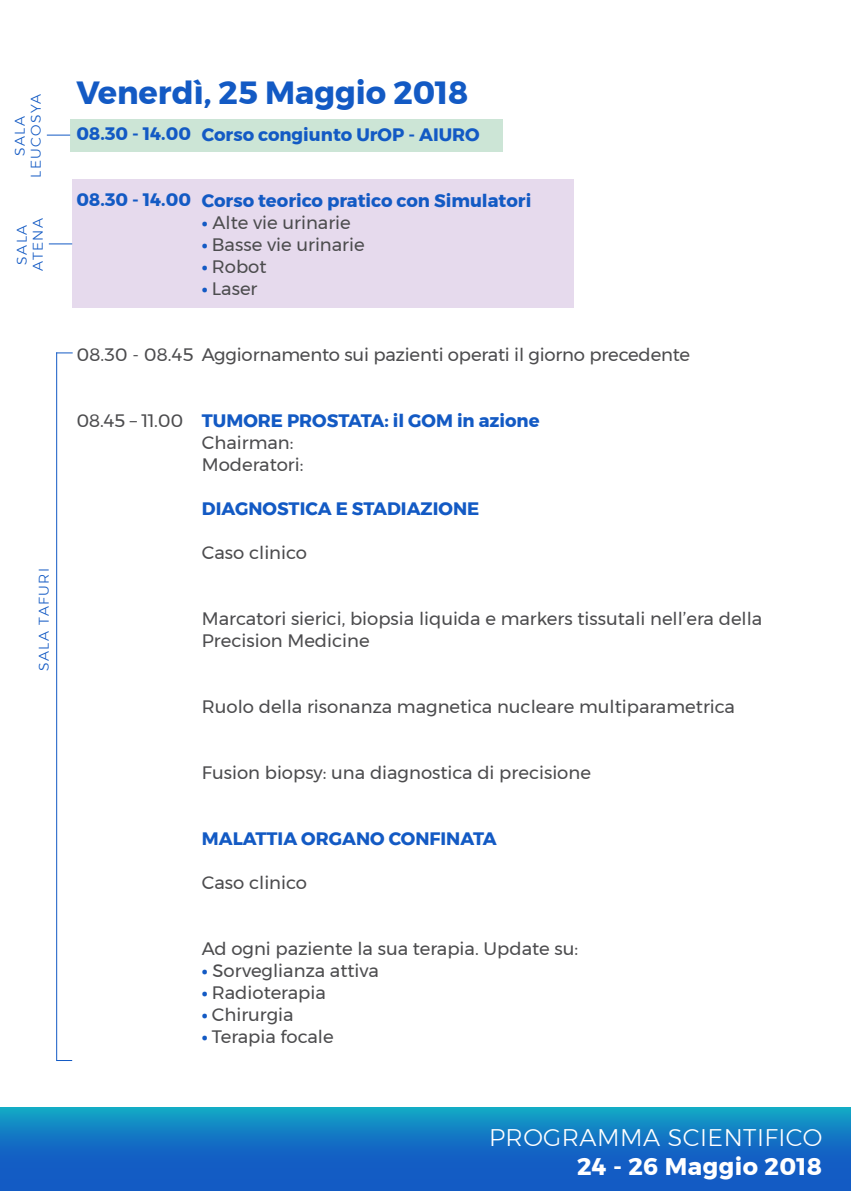
<style>
.page{position:relative;width:851px;height:1191px;background:#fff}
.page>*{position:absolute;margin:0;border:0;box-sizing:border-box;transform-origin:0 0}
.t1{font:700 32px "Montserrat";color:#135ac4}
.t2{font:300 24px "Montserrat";letter-spacing:.02em;color:#fff}
.t3{font:700 24px "Montserrat";letter-spacing:.02em;color:#fff}
.t4{font:18px/22px "Montserrat";color:#4c4c4e}
.t5{font:700 18px "Montserrat";color:#135ac4}
.t6{font:300 14px/16px "Montserrat";letter-spacing:.1em;color:#135ac4;text-align:center}
.s1{font-weight:700;color:#135ac4}
</style>
<div class="page">
<div style="left:72px;top:180px;width:502px;height:128px;background:#e6daed"></div>
<svg style="left:49px;top:243px;width:23px;height:1px"></svg>
<div style="left:70px;top:119px;width:432px;height:33px;background:#cce5d6"></div>
<svg style="left:47px;top:135px;width:23px;height:1px"></svg>
<svg style="left:0;top:1107px;width:850px;height:84px;background:#1371c4"></svg>
<hr style="left:56px;top:353px;width:1px;height:707px;background:#135ac4">
<svg style="left:57px;top:352px;width:15px;height:1px"></svg>
<svg style="left:57px;top:1060px;width:15px;height:1px"></svg>
<p class="t6" style="left:12px;top:178px;width:86px;rotate:-90deg">SALA<br>LEUCOSYA</p>
<p class="t6" style="left:14px;top:271px;width:54px;rotate:-90deg">SALA<br>ATENA</p>
<p class="t6" style="left:36px;top:671px;width:105px;rotate:-90deg">SALA TAFURI</p>
<h1 class="t1" style="left:76px;top:67px;width:393px">Venerdì, 25 Maggio 2018</h1>
<p class="t5" style="left:202px;top:120px;width:279px">Corso congiunto UrOP - AIURO</p>
<p class="t5" style="left:76px;top:120px;width:116px">08.30 - 14.00</p>
<p class="t5" style="left:76px;top:186px;width:116px">08.30 - 14.00</p>
<p class="t4" style="left:202px;top:189px;width:331px"><span class="s1">Corso teorico pratico con Simulatori ∙</span> Alte vie urinarie<br><span class="s1">∙</span> Basse vie urinarie<br><span class="s1">∙</span> Robot<br><span class="s1">∙</span> Laser</p>
<p class="t4" style="left:76px;top:343px;width:118px">08.30 - 08.45</p>
<p class="t4" style="left:202px;top:343px;width:489px">Aggiornamento sui pazienti operati il giorno precedente</p>
<p class="t4" style="left:76px;top:409px;width:108px">08.45 – 11.00</p>
<p class="t5" style="left:202px;top:406px;width:339px">TUMORE PROSTATA: il GOM in azione</p>
<p class="t4" style="left:202px;top:431px;width:103px">Chairman:<br>Moderatori:</p>
<p class="t5" style="left:202px;top:494px;width:279px">DIAGNOSTICA E STADIAZIONE</p>
<p class="t4" style="left:202px;top:541px;width:107px">Caso clinico</p>
<p class="t4" style="left:202px;top:607px;width:562px">Marcatori sierici, biopsia liquida e markers tissutali nell’era della<br>Precision Medicine</p>
<p class="t4" style="left:202px;top:695px;width:534px">Ruolo della risonanza magnetica nucleare multiparametrica</p>
<p class="t4" style="left:202px;top:761px;width:390px">Fusion biopsy: una diagnostica di precisione</p>
<p class="t5" style="left:202px;top:824px;width:296px">MALATTIA ORGANO CONFINATA</p>
<p class="t4" style="left:202px;top:871px;width:107px">Caso clinico</p>
<p class="t4" style="left:202px;top:937px;width:378px">Ad ogni paziente la sua terapia. Update su: <span class="s1">∙</span> Sorveglianza attiva<br><span class="s1">∙</span> Radioterapia<br><span class="s1">∙</span> Chirurgia<br><span class="s1">∙</span> Terapia focale</p>
<h2 class="t2" style="left:489px;top:1119px;width:334px">PROGRAMMA SCIENTIFICO</h2>
<h2 class="t3" style="left:577px;top:1147px;width:246px">24 - 26 Maggio 2018</h2>
</div>
